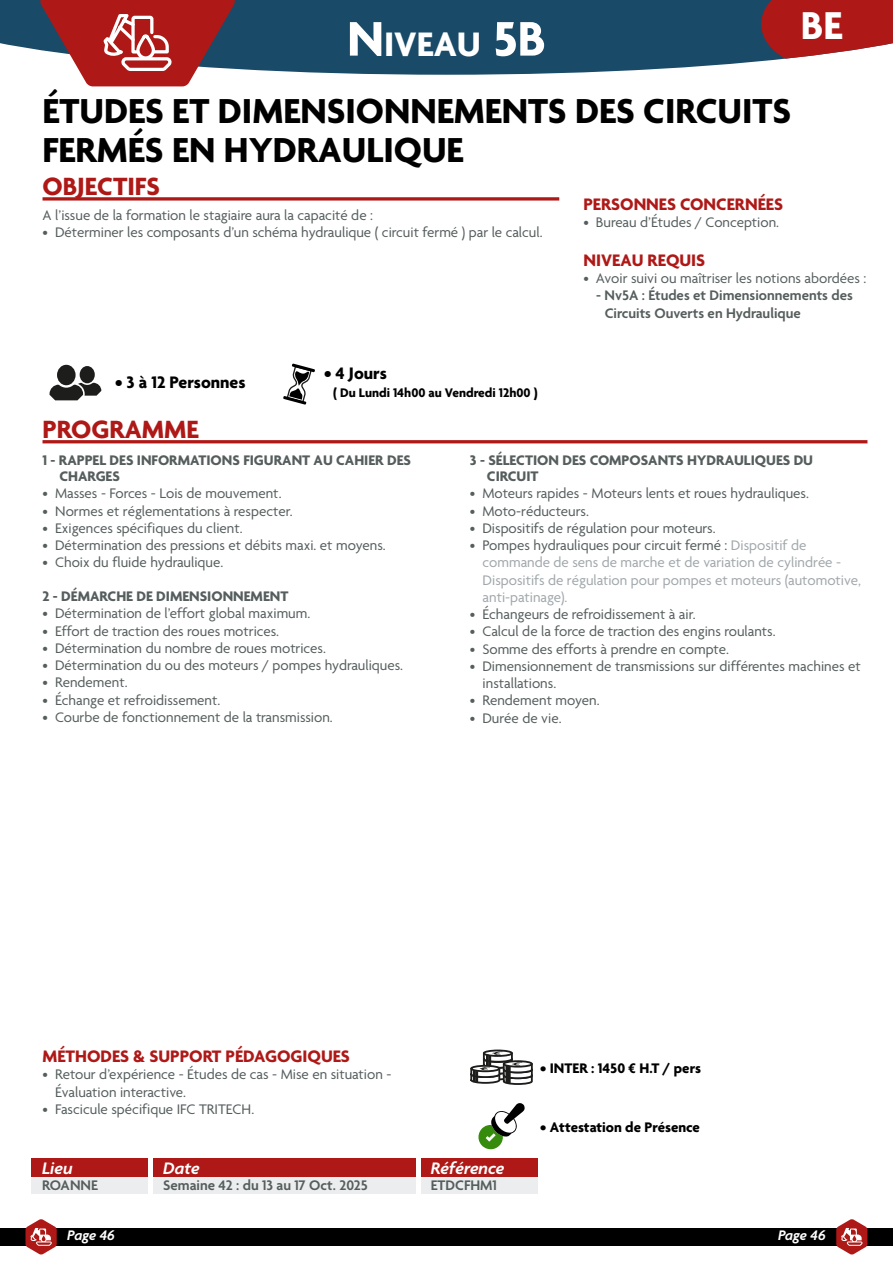
<style>
.page{position:relative;width:893px;height:1263px;background:#fff}
.page>*{position:absolute;margin:0;border:0;box-sizing:border-box;transform-origin:0 0}
.t1{font:700 42px "Agenda";color:#fff}
.t2{font:700 37.5px/39px "Agenda";color:#000}
.t3{font:700 36.75px "Agenda";color:#fff}
.t4{font:700 27px "Agenda";color:#ae1917}
.t5{font:700 18px "Agenda";color:#ae1917}
.t6{font:700 18px "Agenda";color:#000}
.t7{font:italic 600 18px "Agenda";color:#fff}
.t8{font:15px/17.2px "Agenda";color:#555d5d}
.t9{font:15px/17.2px "Agenda";color:#a0a7aa}
.t10{font:700 15px/16.5px "Agenda";color:#555d5d}
.t11{font:600 15px/17.2px "Agenda";color:#555d5d}
.t12{font:700 15px "Agenda";color:#000}
.t13{font:italic 600 15px "Agenda";letter-spacing:-.005em;color:#fff}
.t14{font:700 13.5px "Agenda";color:#000}
.s1{font-size:52.5px}
.s2{color:#555d5d}
</style>
<div class="page">
<div style="left:0;top:1228px;width:893px;height:17px;background:#000"></div>
<svg style="left:26px;top:1219px;width:31px;height:36px"></svg>
<svg style="left:836px;top:1219px;width:31px;height:36px"></svg>
<svg style="left:0;top:0;width:782px;height:75px;background:#2b5873"></svg>
<svg style="left:761px;top:0;width:132px;height:59px;background:#ae3231"></svg>
<svg style="left:49px;top:365px;width:53px;height:36px"></svg>
<svg style="left:283px;top:363px;width:32px;height:42px"></svg>
<hr style="left:43px;top:440px;width:824px;height:3px;background:#ae1917">
<svg style="left:43px;top:197px;width:516px;height:4px;background:#bb403f"></svg>
<svg style="left:40px;top:0;width:195px;height:86px"></svg>
<svg style="left:478px;top:1103px;width:47px;height:46px"></svg>
<div style="left:483px;top:1049px;width:30px;height:8px;border:2px solid #1d1d1b;border-radius:50%"></div>
<svg style="left:470px;top:1051px;width:63px;height:34px"></svg>
<hr style="left:505px;top:1066px;width:3px;height:17px;background:#1d1d1b">
<hr style="left:508px;top:1066px;width:3px;height:17px;background:#1d1d1b">
<div style="left:31px;top:1177px;width:507px;height:17px;background:#ecedee"></div>
<div style="left:31px;top:1158px;width:507px;height:19px;background:#ae1917"></div>
<hr style="left:149px;top:1157px;width:4px;height:37px;background:#fff">
<hr style="left:416px;top:1158px;width:4px;height:36px;background:#fff">
<h3 class="t3" style="left:347px;top:24px;width:196px"><span class="s1">N</span>IVEAU <span class="s1">5B</span></h3>
<h2 class="t2" style="left:43px;top:93px;width:750px">ÉTUDES ET DIMENSIONNEMENTS DES CIRCUITS<br>FERMÉS EN HYDRAULIQUE</h2>
<h1 class="t1" style="left:801px;top:2px;width:21px">BE</h1>
<h3 class="t4" style="left:43px;top:172px;width:119px">OBJECTIFS</h3>
<p class="t8" style="left:43px;top:208px;width:332px">A l’issue de la formation le stagiaire aura la capacité de :</p>
<p class="t8" style="left:43px;top:225px;width:502px">• Déterminer les composants d’un schéma hydraulique ( circuit fermé ) par le calcul.</p>
<p class="t6" style="left:115px;top:373px;width:132px">• 3 à 12 Personnes</p>
<p class="t6" style="left:324px;top:364px;width:64px">• 4 Jours</p>
<p class="t14" style="left:333px;top:385px;width:206px">( Du Lundi 14h00 au Vendredi 12h00 )</p>
<h3 class="t4" style="left:43px;top:415px;width:158px">PROGRAMME</h3>
<p class="t5" style="left:583px;top:194px;width:201px">PERSONNES CONCERNÉES</p>
<p class="t8" style="left:583px;top:214px;width:197px">• Bureau d’Études / Conception.</p>
<p class="t5" style="left:583px;top:250px;width:123px">NIVEAU REQUIS</p>
<p class="t8" style="left:583px;top:271px;width:284px">• Avoir suivi ou maîtriser les notions abordées :</p>
<p class="t11" style="left:605px;top:288px;width:250px;text-indent:-9px">- Nv5A : Études et Dimensionnements des<br>Circuits Ouverts en Hydraulique</p>
<p class="t10" style="left:60px;top:452px;width:353px;text-indent:-17px">1 - RAPPEL DES INFORMATIONS FIGURANT AU CAHIER DES<br>CHARGES</p>
<p class="t8" style="left:43px;top:486px;width:241px">• Masses - Forces - Lois de mouvement.</p>
<p class="t8" style="left:43px;top:503px;width:252px">• Normes et réglementations à respecter.</p>
<p class="t8" style="left:43px;top:520px;width:202px">• Exigences spécifiques du client.</p>
<p class="t8" style="left:43px;top:537px;width:345px">• Détermination des pressions et débits maxi. et moyens.</p>
<p class="t8" style="left:43px;top:555px;width:182px">• Choix du fluide hydraulique.</p>
<p class="t10" style="left:43px;top:589px;width:247px">2 - DÉMARCHE DE DIMENSIONNEMENT</p>
<p class="t8" style="left:43px;top:606px;width:269px">• Détermination de l’effort global maximum.</p>
<p class="t8" style="left:43px;top:623px;width:238px">• Effort de traction des roues motrices.</p>
<p class="t8" style="left:43px;top:640px;width:285px">• Détermination du nombre de roues motrices.</p>
<p class="t8" style="left:43px;top:657px;width:362px">• Détermination du ou des moteurs / pompes hydrauliques.</p>
<p class="t8" style="left:43px;top:675px;width:87px">• Rendement.</p>
<p class="t8" style="left:43px;top:692px;width:179px">• Échange et refroidissement.</p>
<p class="t8" style="left:43px;top:709px;width:292px">• Courbe de fonctionnement de la transmission.</p>
<p class="t10" style="left:487px;top:452px;width:328px;text-indent:-17px">3 - SÉLECTION DES COMPOSANTS HYDRAULIQUES DU<br>CIRCUIT</p>
<p class="t8" style="left:470px;top:486px;width:341px">• Moteurs rapides - Moteurs lents et roues hydrauliques.</p>
<p class="t8" style="left:470px;top:503px;width:121px">• Moto-réducteurs.</p>
<p class="t8" style="left:470px;top:520px;width:247px">• Dispositifs de régulation pour moteurs.</p>
<p class="t9" style="left:483px;top:537px;width:380px;text-indent:-13px"><span class="s2">• Pompes hydrauliques pour circuit fermé :</span> Dispositif de commande de sens de marche et de variation de cylindrée - Dispositifs de régulation pour pompes et moteurs (automotive, anti-patinage).</p>
<p class="t8" style="left:470px;top:606px;width:227px">• Échangeurs de refroidissement à air.</p>
<p class="t8" style="left:470px;top:624px;width:307px">• Calcul de la force de traction des engins roulants.</p>
<p class="t8" style="left:470px;top:641px;width:261px">• Somme des efforts à prendre en compte.</p>
<p class="t8" style="left:483px;top:658px;width:380px;text-indent:-13px">• Dimensionnement de transmissions sur différentes machines et installations.</p>
<p class="t8" style="left:470px;top:693px;width:131px">• Rendement moyen.</p>
<p class="t8" style="left:470px;top:710px;width:93px">• Durée de vie.</p>
<p class="t5" style="left:43px;top:1047px;width:309px">MÉTHODES &amp; SUPPORT PÉDAGOGIQUES</p>
<p class="t8" style="left:55px;top:1067px;width:338px;text-indent:-13px">• Retour d’expérience - Études de cas - Mise en situation -<br>Évaluation interactive.</p>
<p class="t8" style="left:43px;top:1101px;width:213px">• Fascicule spécifique IFC TRITECH.</p>
<p class="t12" style="left:540px;top:1060px;width:162px">• INTER : 1450 € H.T / pers</p>
<p class="t12" style="left:540px;top:1119px;width:161px">• Attestation de Présence</p>
<p class="t7" style="left:163px;top:1158px;width:38px">Date</p>
<p class="t7" style="left:431px;top:1158px;width:75px">Référence</p>
<p class="t7" style="left:42px;top:1158px;width:32px">Lieu</p>
<p class="t11" style="left:42px;top:1177px;width:57px">ROANNE</p>
<p class="t11" style="left:163px;top:1177px;width:206px">Semaine 42 : du 13 au 17 Oct. 2025</p>
<p class="t11" style="left:431px;top:1177px;width:68px">ETDCFHM1</p>
<p class="t13" style="left:67px;top:1227px;width:49px">Page 46</p>
<p class="t13" style="left:778px;top:1227px;width:49px">Page 46</p>
</div>
